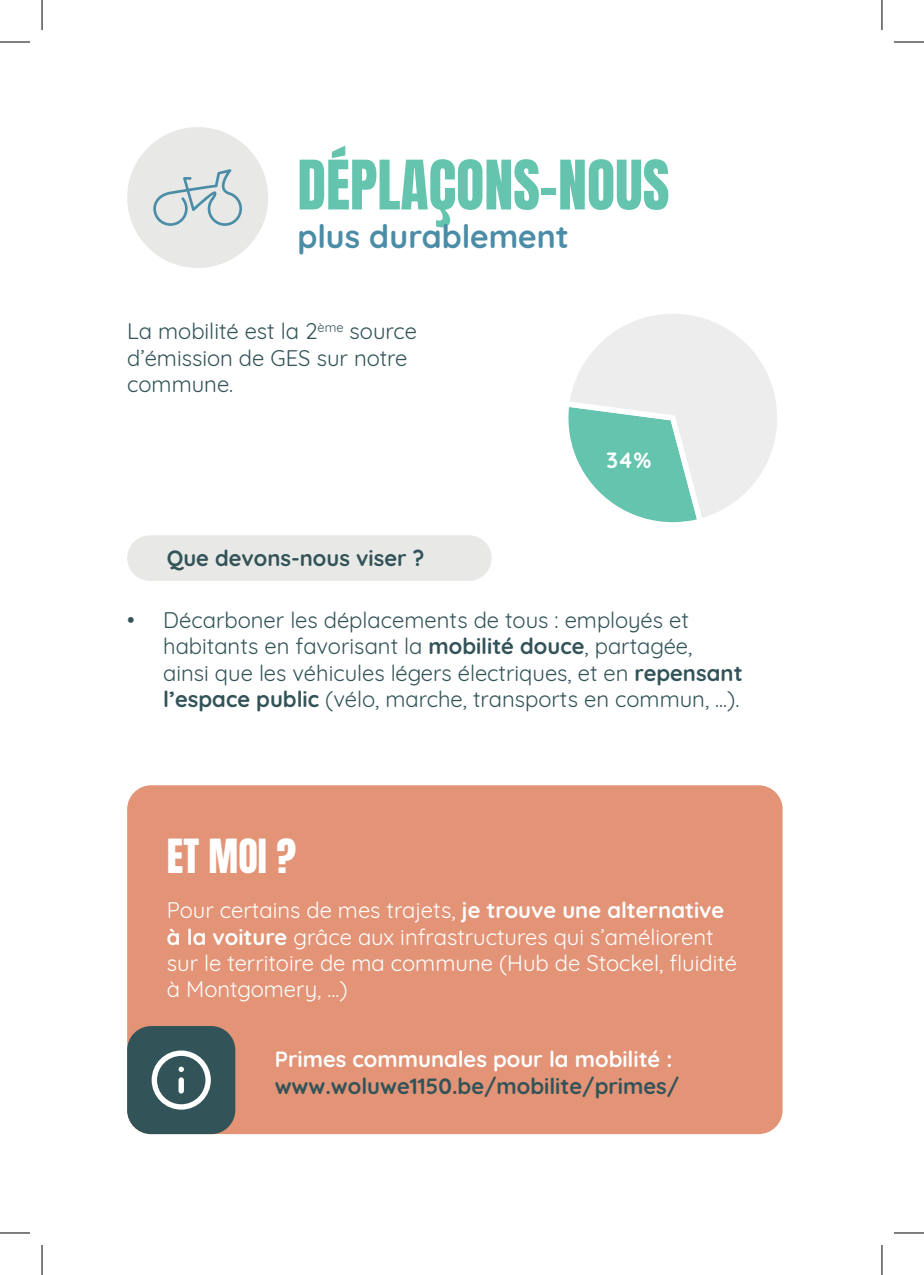
<style>
.page{position:relative;width:924px;height:1275px;background:#fff}
.page>*{position:absolute;margin:0;border:0;box-sizing:border-box;transform-origin:0 0}
.t1{font:58px "Anton";color:#64c4ae}
.t2{font:40px "Anton";color:#fff}
.t3{font:700 32px "Quicksand";color:#4b8ca6}
.t4{font:22px/26.4px "Quicksand";color:#325358}
.t5{font:22px/26.4px "Quicksand";color:#fff}
.t6{font:700 22px "Quicksand";color:#325358}
.t7{font:700 22px "Quicksand";color:#fff}
.s1{font-weight:700}
</style>
<div class="page">
<div style="left:127px;top:785px;width:655px;height:349px;background:#e39376;border-radius:24px"></div>
<div style="left:127px;top:535px;width:364px;height:46px;background:#e8e9e7;border-radius:23px"></div>
<div style="left:127px;top:127px;width:141px;height:141px;background:#e8e9e7;border-radius:50%"></div>
<svg style="left:153px;top:169px;width:89px;height:57px"></svg>
<svg style="left:568px;top:314px;width:209px;height:209px;fill:#ededed"></svg>
<div style="left:127px;top:1026px;width:108px;height:108px;background:#325358;border-radius:24px"></div>
<svg style="left:152px;top:1050px;width:59px;height:59px"></svg>
<hr style="left:0;top:42px;width:30px;height:1px;background:#000">
<hr style="left:893px;top:42px;width:30px;height:1px;background:#000">
<hr style="left:0;top:1232px;width:30px;height:1px;background:#000">
<hr style="left:893px;top:1232px;width:30px;height:1px;background:#000">
<hr style="left:42px;top:0;width:1px;height:30px;background:#000">
<hr style="left:42px;top:1245px;width:1px;height:30px;background:#000">
<hr style="left:881px;top:0;width:1px;height:30px;background:#000">
<hr style="left:881px;top:1245px;width:1px;height:30px;background:#000">
<p class="t1" style="left:297px;top:155px;width:373px">DÉPLAÇONS-NOUS</p>
<p class="t3" style="left:297px;top:210px;width:273px">plus durablement</p>
<p class="t4" style="left:127px;top:316px;width:291px">La mobilité est la 2<sup>ème</sup> source</p>
<p class="t4" style="left:127px;top:342px;width:282px">d’émission de GES sur notre</p>
<p class="t4" style="left:127px;top:369px;width:107px">commune.</p>
<p class="t6" style="left:167px;top:540px;width:259px">Que devons-nous viser ?</p>
<p class="t7" style="left:606px;top:442px;width:47px">34%</p>
<p class="t4" style="left:163px;top:604px;width:580px;text-indent:-36px">• Décarboner les déplacements de tous : employés et habitants en favorisant la <span class="s1">mobilité douce</span>, partagée, ainsi que les véhicules légers électriques, et en <span class="s1">repensant l’espace public</span> (vélo, marche, transports en commun, ...).</p>
<p class="t2" style="left:167px;top:835px;width:131px">ET MOI ?</p>
<p class="t5" style="left:167px;top:895px;width:571px">Pour certains de mes trajets, <span class="s1">je trouve une alternative à la voiture</span> grâce aux infrastructures qui s’améliorent sur le territoire de ma commune (Hub de Stockel, fluidité à Montgomery, ...)</p>
<p class="t7" style="left:274px;top:1041px;width:399px">Primes communales pour la mobilité :</p>
<p class="t6" style="left:274px;top:1067px;width:406px">www.woluwe1150.be/mobilite/primes/</p>
</div>
